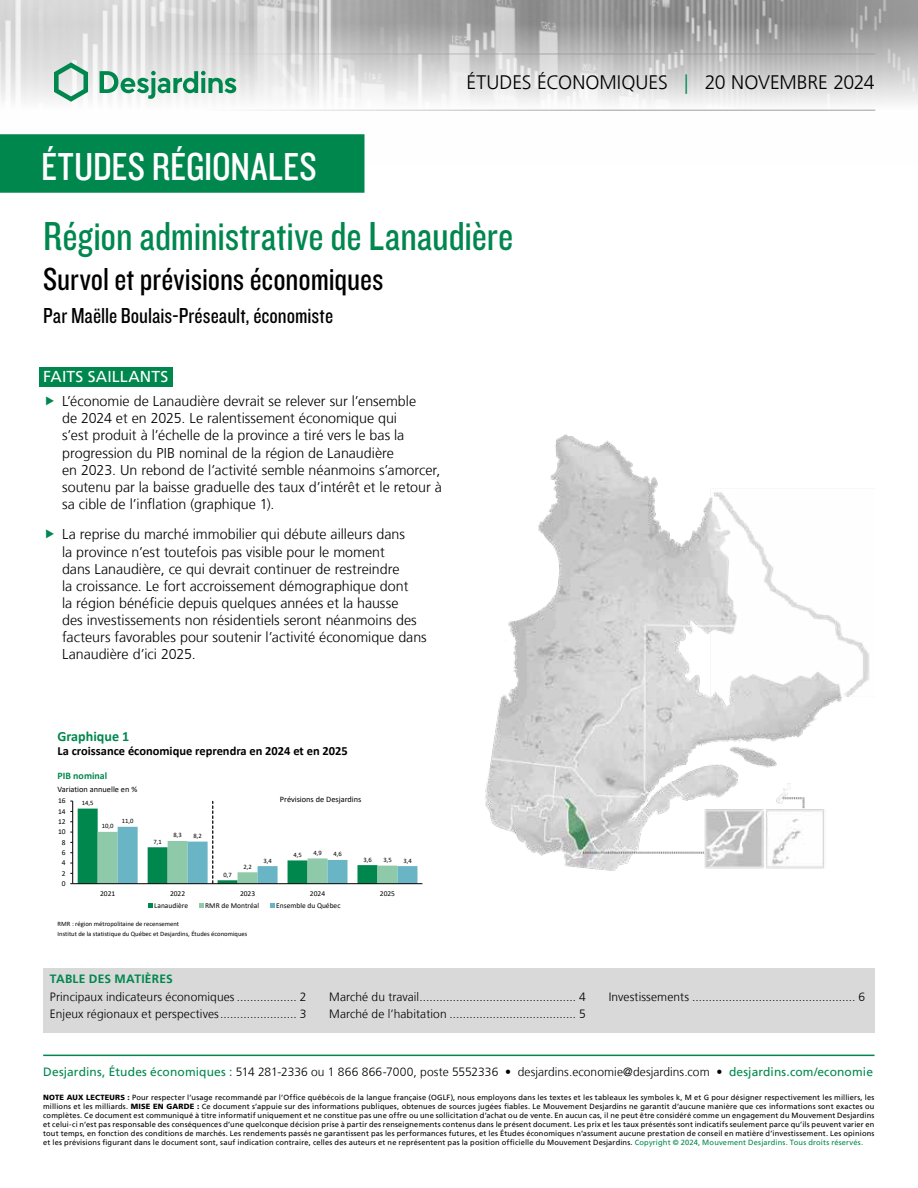
<style>
.page{position:relative;width:918px;height:1188px;background:#fff}
.page>*{position:absolute;margin:0;border:0;box-sizing:border-box;transform-origin:0 0}
.t1{font:42px "Knockout 29 Junior Ltweight";color:#00874e}
.t2{font:40.5px "Knockout 29 Junior Ltweight";letter-spacing:.005em;color:#fff}
.t3{font:33px "Knockout 29 Junior Ltweight";letter-spacing:-.005em;color:#000}
.t4{font:22.5px "Knockout 29 Junior Ltweight";color:#000}
.t5{font:300 19.5px "Frutiger LT";letter-spacing:-.005em;color:#000}
.t6{font:15.75px "Frutiger LT";letter-spacing:.01em;color:#fff}
.t7{font:300 14.25px/17.1px "Frutiger LT";color:#000}
.t8{font:700 14.1px "Calibri";color:#00874e}
.t9{font:700 12.45px "Calibri";color:#000}
.t10{font:300 12px/17.1px "Frutiger LT";letter-spacing:.005em;color:#000}
.t11{font:700 12px "Frutiger LT";letter-spacing:.02em;color:#00874e}
.t12{font:700 9.9px "Calibri";color:#00874e}
.t13{font:8.4px "Calibri";color:#000}
.t14{font:7.5px/9px "Frutiger LT";letter-spacing:.02em;color:#000;text-align:justify}
.t15{font:7.5px "Calibri";color:#000}
.t16{font:6.6px/9.8px "Calibri";color:#000}
.s1{color:#00874e}
.s2{font-weight:400;color:#00874e}
.s3{font-weight:900}
</style>
<div class="page">
<img style="left:0;top:0;width:918px;height:164px">
<hr style="left:43px;top:54px;width:832px;height:1px;background:#9d9d9c">
<hr style="left:43px;top:110px;width:832px;height:1px;background:#9d9d9c">
<svg style="left:54px;top:62px;width:34px;height:40px"></svg>
<svg style="left:100px;top:71px;width:136px;height:28px"></svg>
<div style="left:0;top:135px;width:364px;height:57px;background:#00874e"></div>
<div style="left:0;top:134px;width:364px;height:59px;border:2px solid #00874e"></div>
<div style="left:43px;top:968px;width:832px;height:65px;background:#d9d9d9"></div>
<hr style="left:43px;top:1055px;width:832px;height:1px;background:#00874e">
<div style="left:39px;top:367px;width:133px;height:19px;background:#00874e"></div>
<hr style="left:73px;top:883px;width:349px;height:1px;background:#000">
<svg style="left:148px;top:903px;width:4px;height:4px"></svg>
<svg style="left:199px;top:903px;width:4px;height:4px"></svg>
<svg style="left:270px;top:903px;width:4px;height:4px"></svg>
<svg style="left:70px;top:801px;width:347px;height:83px"></svg>
<img style="left:485px;top:434px;width:384px;height:437px">
<h2 class="t2" style="left:41px;top:140px;width:277px">ÉTUDES RÉGIONALES</h2>
<h3 class="t5" style="left:467px;top:72px;width:410px">ÉTUDES ÉCONOMIQUES <span class="s1">|</span> 20 NOVEMBRE 2024</h3>
<h1 class="t1" style="left:43px;top:209px;width:471px">Région administrative de Lanaudière</h1>
<h3 class="t3" style="left:43px;top:257px;width:342px">Survol et prévisions économiques</h3>
<h3 class="t4" style="left:43px;top:301px;width:291px">Par Maëlle Boulais-Préseault, économiste</h3>
<h3 class="t6" style="left:43px;top:368px;width:127px">FAITS SAILLANTS</h3>
<p class="t7" style="left:62px;top:393px;width:381px">L’économie de Lanaudière devrait se relever sur l’ensemble<br>de 2024 et en 2025. Le ralentissement économique qui<br>s’est produit à l’échelle de la province a tiré vers le bas la progression du PIB nominal de la région de Lanaudière<br>en 2023. Un rebond de l’activité semble néanmoins s’amorcer, soutenu par la baisse graduelle des taux d’intérêt et le retour à sa cible de l’inflation (graphique 1).</p>
<p class="t7" style="left:62px;top:526px;width:366px">La reprise du marché immobilier qui débute ailleurs dans<br>la province n’est toutefois pas visible pour le moment<br>dans Lanaudière, ce qui devrait continuer de restreindre<br>la croissance. Le fort accroissement démographique dont<br>la région bénéficie depuis quelques années et la hausse<br>des investissements non résidentiels seront néanmoins des facteurs favorables pour soutenir l’activité économique dans Lanaudière d’ici 2025.</p>
<h3 class="t8" style="left:58px;top:727px;width:73px">Graphique 1</h3>
<h3 class="t9" style="left:58px;top:742px;width:292px">La croissance économique reprendra en 2024 et en 2025</h3>
<h3 class="t12" style="left:58px;top:769px;width:51px">PIB nominal</h3>
<p class="t13" style="left:58px;top:783px;width:81px">Variation annuelle en %</p>
<p class="t13" style="left:280px;top:793px;width:83px">Prévisions de Desjardins</p>
<p class="t15" style="left:58px;top:796px;width:9px">16</p>
<p class="t16" style="left:82px;top:798px;width:13px">14,5</p>
<p class="t15" style="left:58px;top:806px;width:9px">14</p>
<p class="t15" style="left:58px;top:816px;width:9px">12</p>
<p class="t15" style="left:58px;top:827px;width:9px">10</p>
<p class="t15" style="left:62px;top:837px;width:5px">8</p>
<p class="t16" style="left:102px;top:821px;width:13px">10,0</p>
<p class="t16" style="left:122px;top:816px;width:13px">11,0</p>
<p class="t16" style="left:154px;top:836px;width:10px">7,1</p>
<p class="t16" style="left:173px;top:830px;width:10px">8,3</p>
<p class="t16" style="left:193px;top:831px;width:10px">8,2</p>
<p class="t15" style="left:62px;top:847px;width:5px">6</p>
<p class="t15" style="left:62px;top:858px;width:5px">4</p>
<p class="t15" style="left:62px;top:868px;width:5px">2</p>
<p class="t16" style="left:223px;top:869px;width:10px">0,7</p>
<p class="t16" style="left:243px;top:861px;width:10px">2,2</p>
<p class="t16" style="left:263px;top:855px;width:10px">3,4</p>
<p class="t16" style="left:293px;top:850px;width:10px">4,5</p>
<p class="t16" style="left:313px;top:848px;width:10px">4,9</p>
<p class="t16" style="left:333px;top:849px;width:10px">4,6</p>
<p class="t16" style="left:363px;top:854px;width:10px">3,6</p>
<p class="t16" style="left:383px;top:855px;width:10px">3,5</p>
<p class="t15" style="left:62px;top:878px;width:5px">0</p>
<p class="t15" style="left:100px;top:888px;width:17px">2021</p>
<p class="t15" style="left:170px;top:888px;width:17px">2022</p>
<p class="t15" style="left:240px;top:888px;width:17px">2023</p>
<p class="t15" style="left:310px;top:888px;width:17px">2024</p>
<p class="t15" style="left:380px;top:888px;width:17px">2025</p>
<p class="t15" style="left:154px;top:900px;width:35px">Lanaudière</p>
<p class="t15" style="left:205px;top:900px;width:55px">RMR de Montréal</p>
<p class="t15" style="left:276px;top:900px;width:66px">Ensemble du Québec</p>
<p class="t16" style="left:58px;top:919px;width:191px">RMR : région métropolitaine de recensement<br>Institut de la statistique du Québec et Desjardins, Études économiques</p>
<p class="t16" style="left:403px;top:855px;width:10px">3,4</p>
<h3 class="t11" style="left:50px;top:972px;width:124px">TABLE DES MATIÈRES</h3>
<h3 class="t10" style="left:50px;top:988px;width:258px">Principaux indicateurs économiques .................. 2<br>Enjeux régionaux et perspectives....................... 3</h3>
<h3 class="t10" style="left:329px;top:988px;width:258px">Marché du travail............................................... 4<br>Marché de l’habitation ...................................... 5</h3>
<h3 class="t10" style="left:609px;top:988px;width:258px">Investissements ................................................. 6</h3>
<h3 class="t10" style="left:43px;top:1064px;width:831px"><span class="s2">Desjardins, Études économiques :</span> 514 281‑2336 ou 1 866 866‑7000, poste 5552336 • desjardins.economie@desjardins.com • <span class="s2">desjardins.com/economie</span></h3>
<p class="t14" style="left:43px;top:1093px;width:833px"><span class="s3">NOTE AUX LECTEURS :</span> Pour respecter l’usage recommandé par l’Office québécois de la langue française (OGLF), nous employons dans les textes et les tableaux les symboles k, M et G pour désigner respectivement les milliers, les millions et les milliards. <span class="s3">MISE EN GARDE :</span> Ce document s’appuie sur des informations publiques, obtenues de sources jugées fiables. Le Mouvement Desjardins ne garantit d’aucune manière que ces informations sont exactes ou complètes. Ce document est communiqué à titre informatif uniquement et ne constitue pas une offre ou une sollicitation d’achat ou de vente. En aucun cas, il ne peut être considéré comme un engagement du Mouvement Desjardins et celui-ci n’est pas responsable des conséquences d’une quelconque décision prise à partir des renseignements contenus dans le présent document. Les prix et les taux présentés sont indicatifs seulement parce qu’ils peuvent varier en tout temps, en fonction des conditions de marchés. Les rendements passés ne garantissent pas les performances futures, et les Études économiques n’assument aucune prestation de conseil en matière d’investissement. Les opinions et les prévisions figurant dans le document sont, sauf indication contraire, celles des auteurs et ne représentent pas la position officielle du Mouvement Desjardins. <span class="s1">Copyright © 2024, Mouvement Desjardins. Tous droits réservés.</span></p>
</div>
